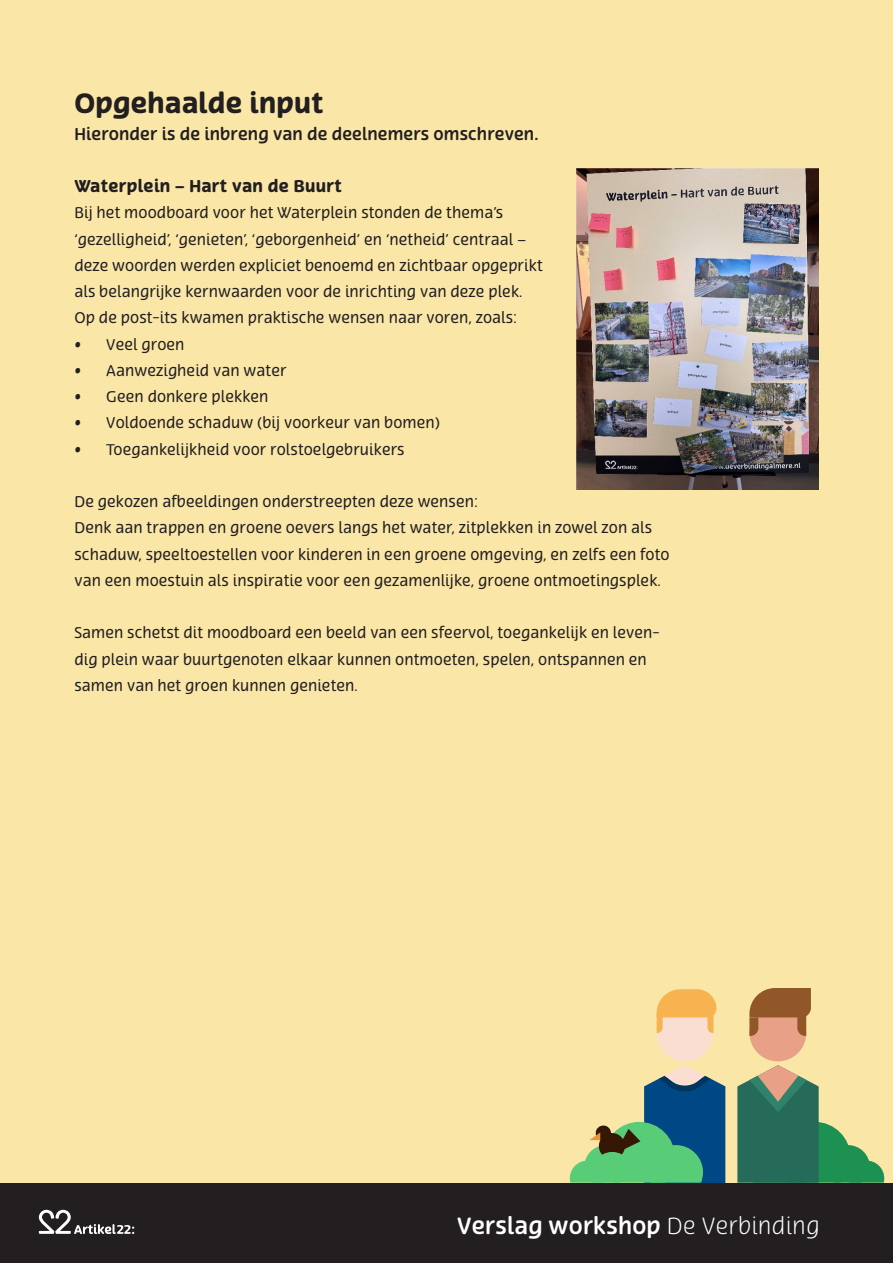
<style>
.page{position:relative;width:893px;height:1263px;background:#fff}
.page>*{position:absolute;margin:0;border:0;box-sizing:border-box;transform-origin:0 0}
.kopje{font:700 27px "Terfens";letter-spacing:.01em;color:#231f20}
.t1{font:500 22.5px "Terfens";letter-spacing:.01em;color:#fff}
.intro{font:500 16.5px "Terfens";letter-spacing:.005em;color:#231f20}
.tussenkopje{font:700 16.5px "Terfens";letter-spacing:.02em;color:#231f20}
.brood{font:15px/26.2px "Terfens";letter-spacing:.005em;color:#231f20}
.s1{font-weight:300}
</style>
<div class="page">
<div style="left:0;top:1182px;width:893px;height:81px;background:#231f20"></div>
<svg style="left:39px;top:1210px;width:95px;height:24px"></svg>
<div style="left:0;top:0;width:893px;height:1182px;background:#fae7a8"></div>
<img style="left:577px;top:169px;width:242px;height:321px">
<div style="left:657px;top:1004px;width:56px;height:57px;background:#faded1;border-radius:50%"></div>
<svg style="left:657px;top:989px;width:59px;height:44px"></svg>
<div style="left:749px;top:1004px;width:57px;height:57px;background:#e8a187;border-radius:50%"></div>
<svg style="left:749px;top:988px;width:62px;height:48px"></svg>
<svg style="left:737px;top:1065px;width:147px;height:118px"></svg>
<svg style="left:570px;top:1065px;width:155px;height:118px"></svg>
<div style="left:598px;top:1152px;width:28px;height:18px;background:#59cc78;border-radius:50%"></div>
<p class="kopje" style="left:74px;top:86px;width:250px">Opgehaalde input</p>
<p class="intro" style="left:74px;top:123px;width:466px">Hieronder is de inbreng van de deelnemers omschreven.</p>
<p class="tussenkopje" style="left:74px;top:176px;width:269px">Waterplein – Hart van de Buurt</p>
<p class="brood" style="left:74px;top:200px;width:470px">Bij het moodboard voor het Waterplein stonden de thema’s ‘gezelligheid’, ‘genieten’, ‘geborgenheid’ en ‘netheid’ centraal – deze woorden werden expliciet benoemd en zichtbaar opgeprikt als belangrijke kernwaarden voor de inrichting van deze plek.</p>
<p class="brood" style="left:74px;top:305px;width:445px">Op de post-its kwamen praktische wensen naar voren, zoals:</p>
<p class="brood" style="left:74px;top:331px;width:112px">• Veel groen</p>
<p class="brood" style="left:74px;top:358px;width:214px">• Aanwezigheid van water</p>
<p class="brood" style="left:74px;top:384px;width:196px">• Geen donkere plekken</p>
<p class="brood" style="left:74px;top:410px;width:367px">• Voldoende schaduw (bij voorkeur van bomen)</p>
<p class="brood" style="left:74px;top:436px;width:332px">• Toegankelijkheid voor rolstoelgebruikers</p>
<p class="brood" style="left:74px;top:489px;width:405px">De gekozen afbeeldingen onderstreepten deze wensen:</p>
<p class="brood" style="left:74px;top:515px;width:597px">Denk aan trappen en groene oevers langs het water, zitplekken in zowel zon als schaduw, speeltoestellen voor kinderen in een groene omgeving, en zelfs een foto van een moestuin als inspiratie voor een gezamenlijke, groene ontmoetingsplek.</p>
<p class="brood" style="left:74px;top:620px;width:587px">Samen schetst dit moodboard een beeld van een sfeervol, toegankelijk en leven&shy;dig plein waar buurtgenoten elkaar kunnen ontmoeten, spelen, ontspannen en samen van het groen kunnen genieten.</p>
<h2 class="t1" style="left:457px;top:1212px;width:364px">Verslag workshop <span class="s1">De Verbinding</span></h2>
</div>
